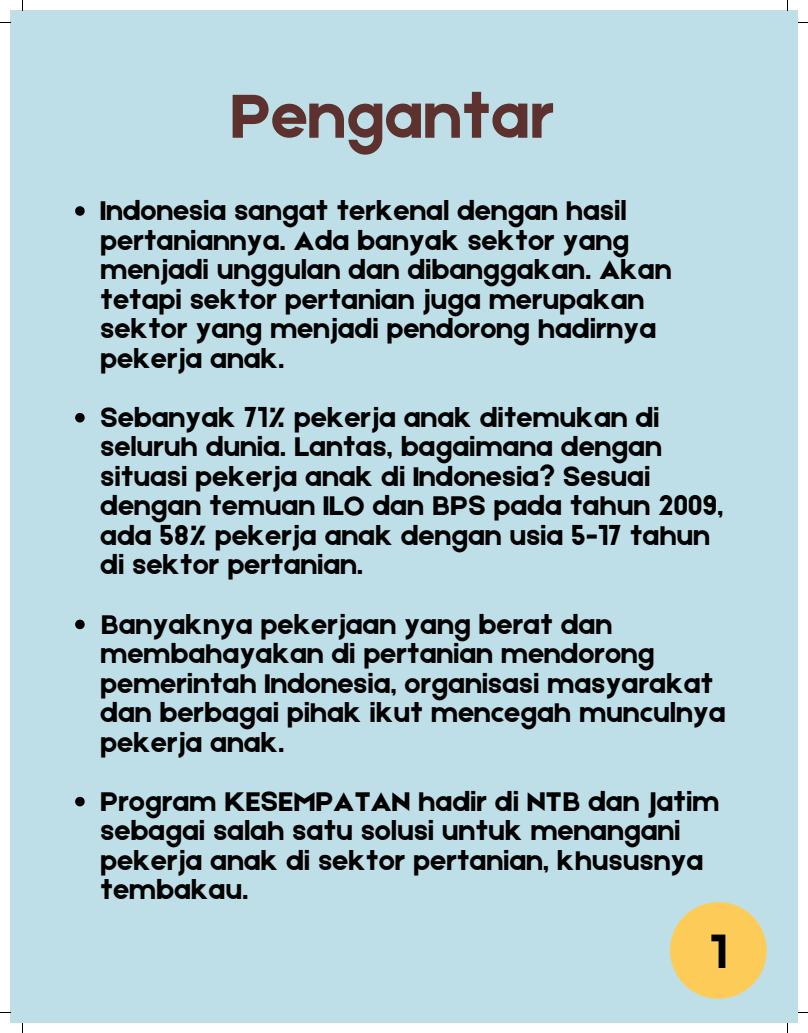
<style>
.page{position:relative;width:808px;height:1033px;background:#fff}
.page>*{position:absolute;margin:0;border:0;box-sizing:border-box;transform-origin:0 0}
.t1{font:66px "Etna";letter-spacing:.015em;color:#5d312d}
.t2{font:47.88px "Etna";color:#000}
.t3{font:28.75px/29.5px "Etna";letter-spacing:.015em;color:#000}
</style>
<div class="page">
<div style="left:10px;top:10px;width:788px;height:1013px;background:#bfdfe8"></div>
<svg style="left:75px;top:206px;width:10px;height:10px"></svg>
<svg style="left:75px;top:413px;width:10px;height:9px"></svg>
<svg style="left:75px;top:619px;width:10px;height:10px"></svg>
<svg style="left:75px;top:796px;width:10px;height:10px"></svg>
<svg style="left:670px;top:902px;width:96px;height:96px"></svg>
<p class="t1" style="left:230px;top:70px;width:325px">Pengantar</p>
<p class="t3" style="left:101px;top:194px;width:572px">Indonesia sangat terkenal dengan hasil pertaniannya. Ada banyak sektor yang menjadi unggulan dan dibanggakan. Akan tetapi sektor pertanian juga merupakan sektor yang menjadi pendorong hadirnya pekerja anak.</p>
<p class="t3" style="left:101px;top:401px;width:624px">Sebanyak 71% pekerja anak ditemukan di seluruh dunia. Lantas, bagaimana dengan situasi pekerja anak di Indonesia? Sesuai dengan temuan ILO dan BPS pada tahun 2009, ada 58% pekerja anak dengan usia 5-17 tahun di sektor pertanian.</p>
<p class="t3" style="left:101px;top:608px;width:626px">Banyaknya pekerjaan yang berat dan membahayakan di pertanian mendorong pemerintah Indonesia, organisasi masyarakat dan berbagai pihak ikut mencegah munculnya pekerja anak.</p>
<p class="t3" style="left:101px;top:785px;width:620px">Program KESEMPATAN hadir di NTB dan Jatim sebagai salah satu solusi untuk menangani pekerja anak di sektor pertanian, khususnya tembakau.</p>
<p class="t2" style="left:710px;top:919px;width:18px">1</p>
</div>
